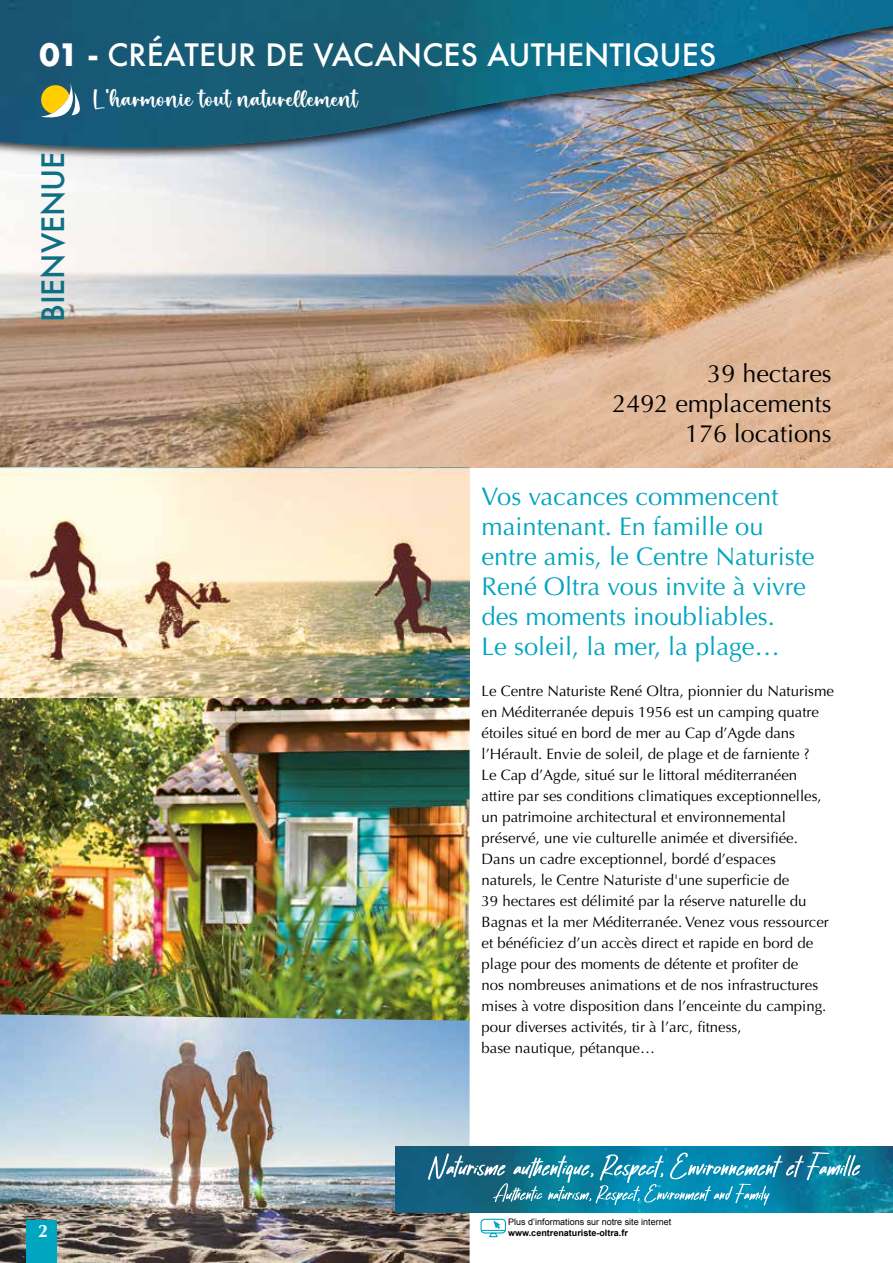
<style>
.page{position:relative;width:893px;height:1263px;background:#fff}
.page>*{position:absolute;margin:0;border:0;box-sizing:border-box;transform-origin:0 0}
.t1{font:500 30px "Futura";color:#fff}
.t2{font:500 30px "Futura";color:#0f6f85}
.t3{font:26.25px "Just Believe";color:#fff}
.t4{font:25.5px/30px "Optima";color:#00a5c0}
.t5{font:25.05px/30.2px "Optima";color:#000;text-align:right}
.t6{font:700 18px "Optima";color:#fff}
.t7{font:15px/21px "Optima";color:#000}
.t8{font:9px "Arial";color:#000}
.t9{font:700 9px "Arial";color:#000}
.s1{font-weight:700}
</style>
<div class="page">
<img style="left:0;top:167px;width:893px;height:301px">
<img style="left:0;top:150px;width:893px;height:17px">
<img style="left:0;top:0;width:893px;height:150px">
<img style="left:0;top:1020px;width:470px;height:243px">
<svg style="left:40px;top:83px;width:40px;height:36px"></svg>
<img style="left:0;top:468px;width:470px;height:552px">
<img style="left:395px;top:1147px;width:498px;height:66px">
<svg style="left:428px;top:1152px;width:432px;height:53px;background:#2d8eab"></svg>
<div style="left:27px;top:1220px;width:30px;height:43px;background:#00a5c0"></div>
<div style="left:481px;top:1219px;width:25px;height:14px;border:1px solid #00a7c0;border-radius:4px"></div>
<svg style="left:480px;top:1220px;width:26px;height:18px"></svg>
<h1 class="t1" style="left:39px;top:34px;width:678px"><span class="s1">01 -</span> CRÉATEUR DE VACANCES AUTHENTIQUES</h1>
<h1 class="t2" style="left:32px;top:322px;width:172px;rotate:-90deg">BIENVENUE</h1>
<h2 class="t3" style="left:92px;top:88px;width:267px">L’harmonie tout naturellement</h2>
<p class="t6" style="left:38px;top:1220px;width:12px">2</p>
<h3 class="t5" style="left:613px;top:359px;width:221px">39 hectares<br>2492 emplacements<br>176 locations</h3>
<h3 class="t4" style="left:482px;top:482px;width:335px">Vos vacances commencent maintenant. En famille ou entre amis, le Centre Naturiste<br>René Oltra vous invite à vivre des moments inoubliables.<br>Le soleil, la mer, la plage…</h3>
<p class="t7" style="left:482px;top:680px;width:354px">Le Centre Naturiste René Oltra, pionnier du Naturisme en Méditerranée depuis 1956 est un camping quatre étoiles situé en bord de mer au Cap d’Agde dans l’Hérault. Envie de soleil, de plage et de farniente ?<br>Le Cap d’Agde, situé sur le littoral méditerranéen<br>attire par ses conditions climatiques exceptionnelles, un patrimoine architectural et environnemental préservé, une vie culturelle animée et diversifiée.<br>Dans un cadre exceptionnel, bordé d’espaces naturels, le Centre Naturiste d'une superficie de<br>39 hectares est délimité par la réserve naturelle du Bagnas et la mer Méditerranée. Venez vous ressourcer et bénéficiez d’un accès direct et rapide en bord de plage pour des moments de détente et profiter de<br>nos nombreuses animations et de nos infrastructures mises à votre disposition dans l’enceinte du camping. pour diverses activités, tir à l’arc, fitness,<br>base nautique, pétanque…</p>
<p class="t8" style="left:508px;top:1216px;width:165px">Plus d’informations sur notre site internet</p>
<p class="t9" style="left:508px;top:1227px;width:121px">www.centrenaturiste-oltra.fr</p>
</div>
